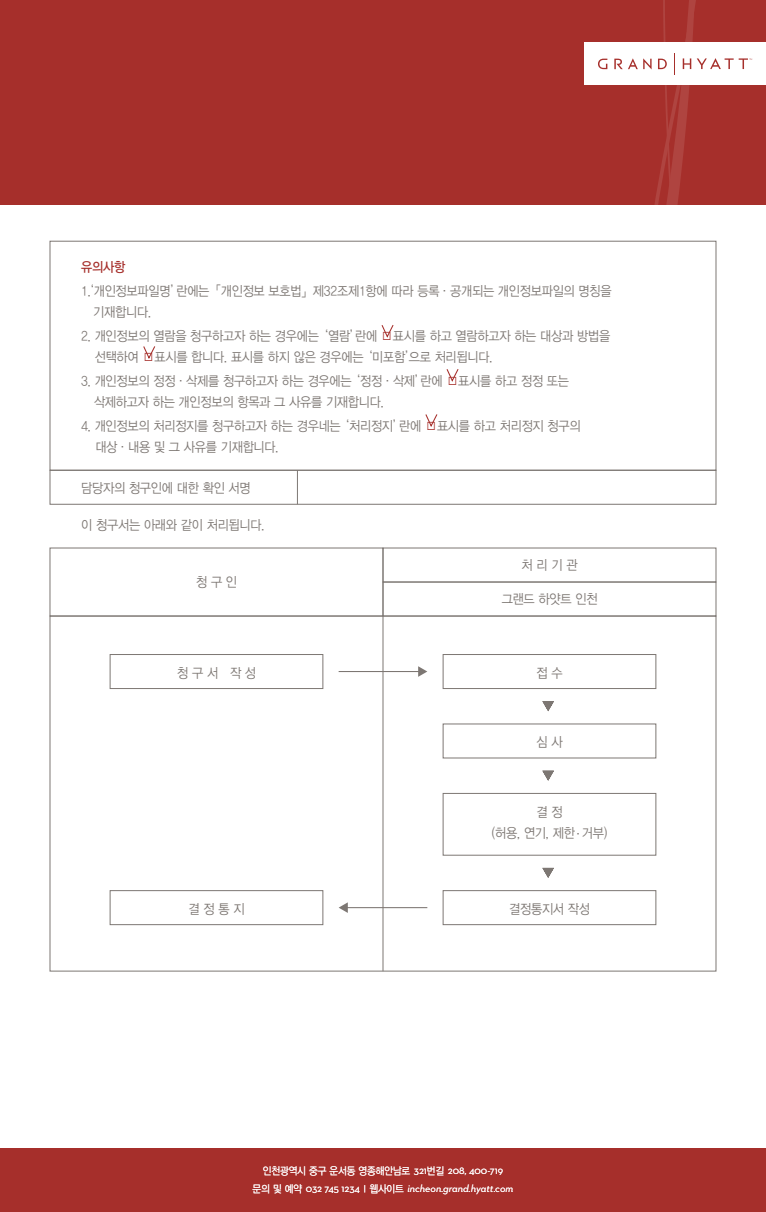
<style>
.page{position:relative;width:766px;height:1212px;background:#fff}
.page>*{position:absolute;margin:0;border:0;box-sizing:border-box;transform-origin:0 0}
.t1{font:13.5px/21px "YDIYGO320";letter-spacing:-.02em;color:#7d7773;scale:.9 1}
.t2{font:13.5px "YDIYGO330";color:#a62f2b;scale:.9 1}
.t3{font:italic 10.5px "Neutraface 2 Text";color:#fff}
.t4{font:10.5px "YDIYGO320";letter-spacing:-.01em;color:#fff;scale:.9 1}
.s1{color:#a62f2b}
.s2{font-family:"Neutraface 2 Text"}
.s3{font-family:"YDIYGO320";font-style:normal}
.s4{font-style:normal}
</style>
<div class="page">
<div style="left:0;top:1148px;width:765px;height:64px;background:#a62f2b"></div>
<div style="left:0;top:0;width:765px;height:204px;background:#a62f2b"></div>
<div style="left:584px;top:43px;width:181px;height:42px;background:#fff"></div>
<svg style="left:597px;top:0;width:154px;height:204px"></svg>
<div style="left:50px;top:548px;width:333px;height:68px;border:1px solid #7d7773"></div>
<div style="left:50px;top:470px;width:666px;height:34px;border:1px solid #7d7773"></div>
<div style="left:382px;top:582px;width:334px;height:34px;border:1px solid #7d7773"></div>
<div style="left:382px;top:548px;width:334px;height:34px;border:1px solid #7d7773"></div>
<hr style="left:382px;top:616px;width:1px;height:355px;background:#7d7773">
<hr style="left:297px;top:470px;width:1px;height:34px;background:#7d7773">
<div style="left:50px;top:241px;width:666px;height:229px;border:1px solid #7d7773"></div>
<div style="left:110px;top:654px;width:213px;height:35px;border:1px solid #7d7773"></div>
<div style="left:443px;top:654px;width:213px;height:35px;border:1px solid #7d7773"></div>
<div style="left:443px;top:890px;width:213px;height:35px;border:1px solid #7d7773"></div>
<div style="left:110px;top:890px;width:213px;height:35px;border:1px solid #7d7773"></div>
<div style="left:443px;top:793px;width:213px;height:62px;border:1px solid #7d7773"></div>
<svg style="left:381px;top:325px;width:13px;height:13px"></svg>
<svg style="left:446px;top:369px;width:13px;height:13px"></svg>
<svg style="left:425px;top:414px;width:13px;height:13px"></svg>
<svg style="left:143px;top:346px;width:13px;height:13px"></svg>
<svg style="left:542px;top:701px;width:12px;height:10px"></svg>
<svg style="left:542px;top:771px;width:12px;height:10px"></svg>
<svg style="left:542px;top:868px;width:12px;height:10px"></svg>
<hr style="left:338px;top:671px;width:81px;height:1px;background:#7d7773">
<svg style="left:418px;top:666px;width:9px;height:11px"></svg>
<hr style="left:346px;top:907px;width:81px;height:1px;background:#7d7773">
<svg style="left:339px;top:902px;width:9px;height:11px"></svg>
<p class="t2" style="left:81px;top:259px;width:50px">유의사항</p>
<p class="t1" style="left:93px;top:281px;width:577px;text-indent:-12px">1.‘개인정보파일명’란에는「개인정보 보호법」제32조제1항에 따라 등록 . 공개되는 개인정보파일의 명칭을 기재합니다.</p>
<p class="t1" style="left:95px;top:326px;width:574px;text-indent:-13px">2. 개인정보의 열람을 청구하고자 하는 경우에는‘열람’란에 <span class="s1">□</span>표시를 하고 열람하고자 하는 대상과 방법을 선택하여 <span class="s1">□</span>표시를 합니다. 표시를 하지 않은 경우에는‘미포함’으로 처리됩니다.</p>
<p class="t1" style="left:94px;top:371px;width:529px;text-indent:-13px">3. 개인정보의 정정 . 삭제를 청구하고자 하는 경우에는‘정정 . 삭제’란에 <span class="s1">□</span>표시를 하고 정정 또는 삭제하고자 하는 개인정보의 항목과 그 사유를 기재합니다.</p>
<p class="t1" style="left:95px;top:416px;width:540px;text-indent:-14px">4. 개인정보의 처리정지를 청구하고자 하는 경우네는‘처리정지’란에 <span class="s1">□</span>표시를 하고 처리정지 청구의 대상 . 내용 및 그 사유를 기재합니다.</p>
<p class="t1" style="left:81px;top:478px;width:190px">담당자의 청구인에 대한 확인 서명</p>
<p class="t1" style="left:81px;top:515px;width:205px">이 청구서는 아래와 같이 처리됩니다.</p>
<p class="t1" style="left:196px;top:572px;width:47px">청 구 인</p>
<p class="t1" style="left:521px;top:555px;width:64px">처 리 기 관</p>
<p class="t1" style="left:501px;top:589px;width:108px">그랜드 하얏트 인천</p>
<p class="t1" style="left:177px;top:662px;width:89px">청 구 서 작 성</p>
<p class="t1" style="left:536px;top:662px;width:31px">접 수</p>
<p class="t1" style="left:536px;top:732px;width:31px">심 사</p>
<p class="t1" style="left:492px;top:802px;width:130px;text-align:center">결 정<br>(허용, 연기, 제한 . 거부)</p>
<p class="t1" style="left:188px;top:898px;width:64px">결 정 통 지</p>
<p class="t1" style="left:509px;top:898px;width:91px">결정통지서 작성</p>
<p class="t4" style="left:263px;top:1165px;width:268px">인천광역시 중구 운서동 영종해안남로 <span class="s2">321</span>번길 <span class="s2">208, 400-719</span></p>
<p class="t3" style="left:252px;top:1182px;width:262px"><span class="s3">문의 및 예약</span> <span class="s4">032 745 1234</span> <span class="s3">l 웹사이트</span> incheon.grand.hyatt.com</p>
</div>
